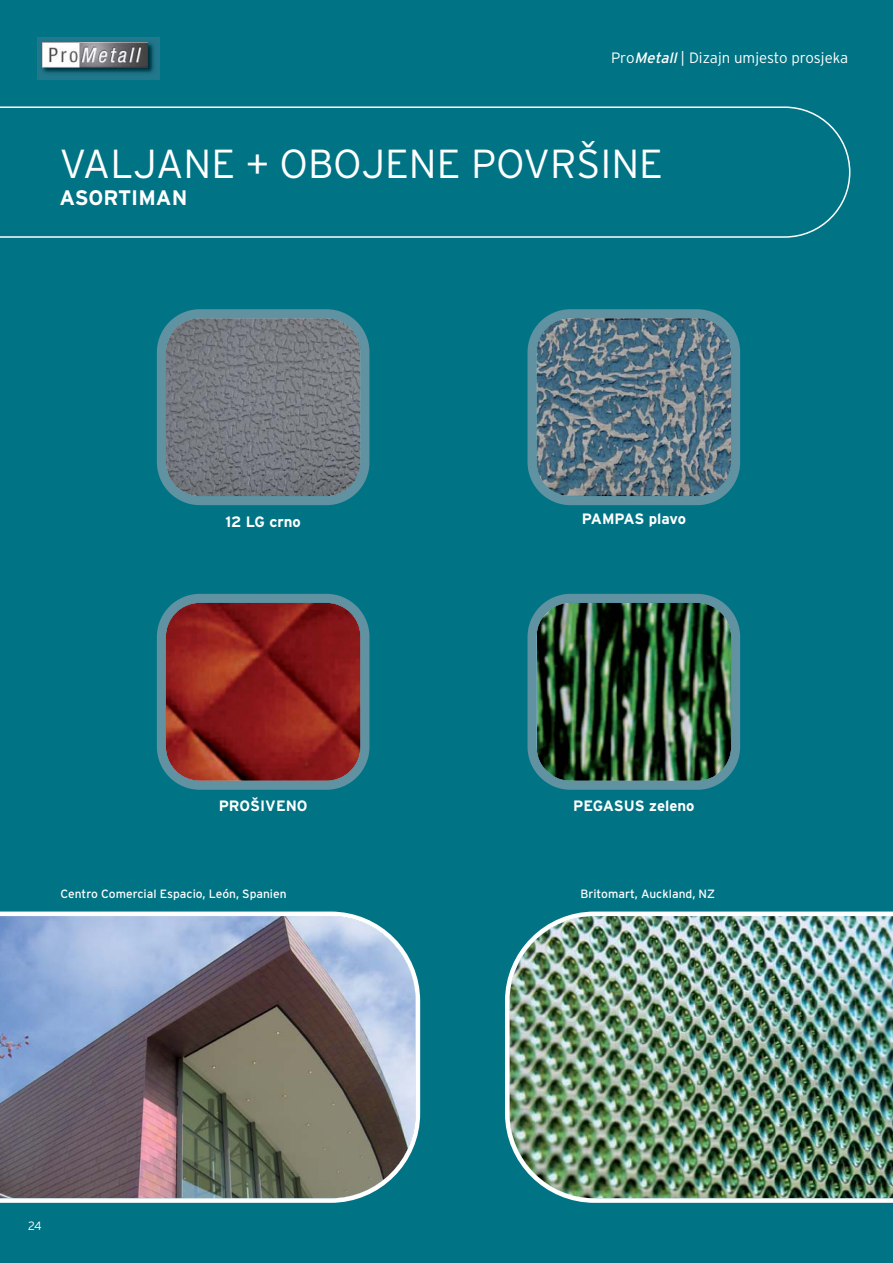
<style>
.page{position:relative;width:893px;height:1263px;background:#007485}
.page>*{position:absolute;margin:0;border:0;box-sizing:border-box;transform-origin:0 0}
.t1{font:300 40.5px "Interstate";color:#fff}
.t2{font:700 21px "Interstate";color:#fff}
.t3{font:700 15px "Interstate";color:#fff}
.t4{font:300 15px "Interstate";color:#fff}
.t5{font:12px "Interstate";color:#fff}
.t6{font:300 12px "Interstate";color:#fff}
.s1{font-weight:400;font-style:italic}
</style>
<div class="page">
<svg style="left:0;top:106px;width:850px;height:132px"></svg>
<img style="left:38px;top:37px;width:121px;height:42px">
<img style="left:43px;top:43px;width:105px;height:24px">
<svg style="left:527px;top:309px;width:213px;height:196px;background:#5a7988"></svg>
<img style="left:527px;top:594px;width:213px;height:196px">
<svg style="left:157px;top:594px;width:212px;height:196px;background:#7f3333"></svg>
<svg style="left:157px;top:309px;width:212px;height:196px;background:#6e7c84"></svg>
<svg style="left:0;top:911px;width:420px;height:292px;background:#7d818b"></svg>
<img style="left:505px;top:911px;width:388px;height:292px">
<p class="t4" style="left:611px;top:52px;width:239px">Pro<span class="s1">Metall</span>| Dizajn umjesto prosjeka</p>
<p class="t1" style="left:60px;top:149px;width:605px">VALJANE + OBOJENE POVRŠINE</p>
<p class="t2" style="left:60px;top:190px;width:129px">ASORTIMAN</p>
<p class="t3" style="left:225px;top:516px;width:77px">12 LG crno</p>
<p class="t3" style="left:582px;top:513px;width:106px">PAMPAS plavo</p>
<p class="t3" style="left:219px;top:800px;width:90px">PROŠIVENO</p>
<p class="t3" style="left:573px;top:800px;width:123px">PEGASUS zeleno</p>
<p class="t5" style="left:61px;top:889px;width:228px">Centro Comercial Espacio, León, Spanien</p>
<p class="t5" style="left:580px;top:889px;width:136px">Britomart, Auckland, NZ</p>
<p class="t6" style="left:28px;top:1221px;width:15px">24</p>
</div>
